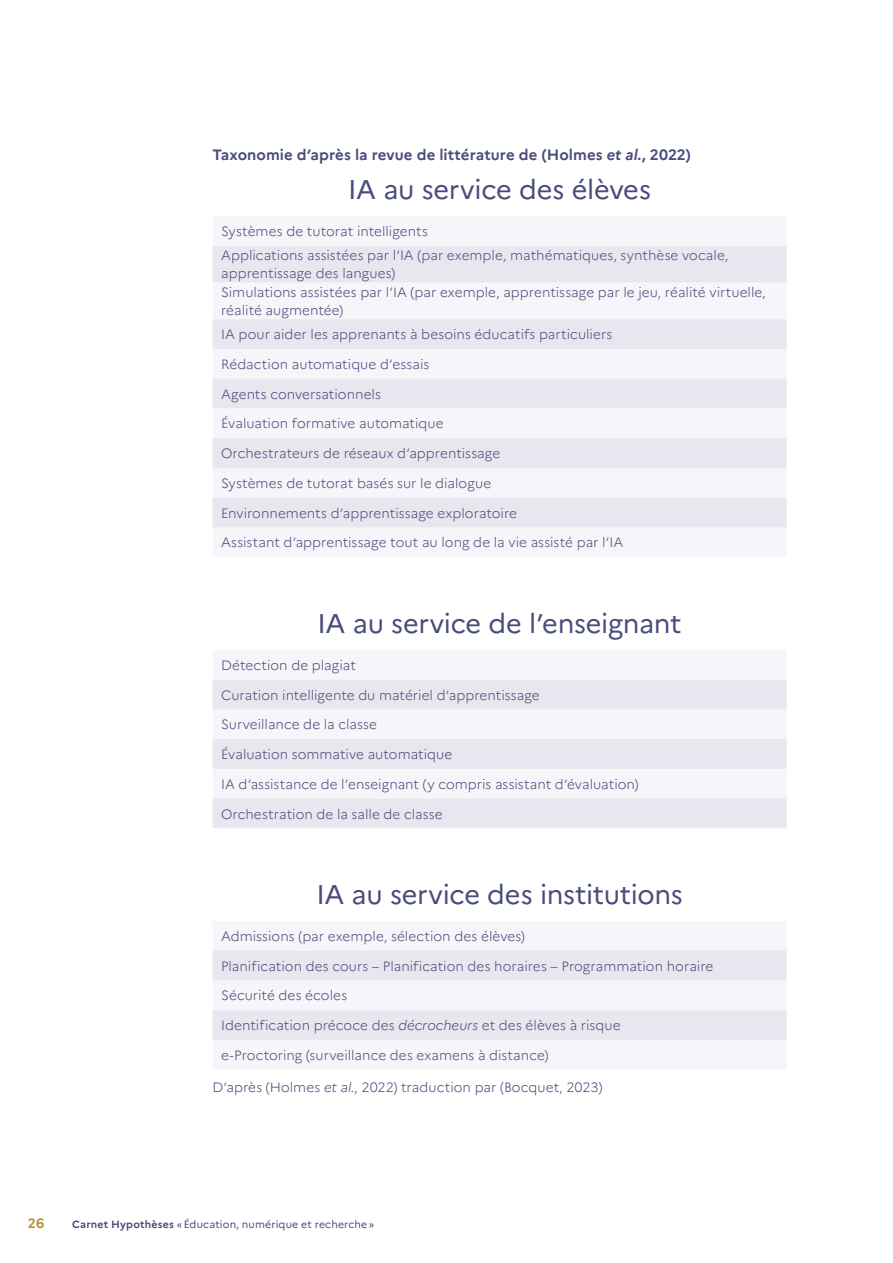
<style>
.page{position:relative;width:893px;height:1263px;background:#fff}
.page>*{position:absolute;margin:0;border:0;box-sizing:border-box;transform-origin:0 0}
.t1{font:27px "Marianne";letter-spacing:-.01em;color:#494d7b}
.t2{font:700 15px "Marianne";letter-spacing:.005em;color:#494d7b}
.t3{font:300 13.5px/18.3px "Marianne";color:#494d7b}
.t4{font:700 13.5px "Marianne";color:#b69436}
.t5{font:10.5px "Marianne";letter-spacing:.015em;color:#494d7b}
.s1{font-style:italic}
.s2{font-weight:700}
</style>
<div class="page">
<svg style="left:213px;top:246px;width:574px;height:794px;fill:#f6f5f9"></svg>
<svg style="left:213px;top:557px;width:574px;height:322px"></svg>
<p class="t2" style="left:213px;top:146px;width:480px">Taxonomie d’après la revue de littérature de (Holmes <span class="s1">et al.</span>, 2022)</p>
<h1 class="t1" style="left:348px;top:173px;width:304px">IA au service des élèves</h1>
<p class="t3" style="left:221px;top:219px;width:509px;line-height:24.2px">Systèmes de tutorat intelligents<br>Applications assistées par l’IA (par exemple, mathématiques, synthèse vocale,</p>
<p class="t3" style="left:221px;top:264px;width:546px">apprentissage des langues)<br>Simulations assistées par l’IA (par exemple, apprentissage par le jeu, réalité virtuelle, réalité augmentée)</p>
<p class="t3" style="left:221px;top:325px;width:393px">IA pour aider les apprenants à besoins éducatifs particuliers</p>
<p class="t3" style="left:221px;top:355px;width:210px">Rédaction automatique d’essais</p>
<p class="t3" style="left:221px;top:385px;width:161px">Agents conversationnels</p>
<p class="t3" style="left:221px;top:414px;width:224px">Évaluation formative automatique</p>
<p class="t3" style="left:221px;top:444px;width:281px">Orchestrateurs de réseaux d’apprentissage</p>
<p class="t3" style="left:221px;top:474px;width:272px">Systèmes de tutorat basés sur le dialogue</p>
<p class="t3" style="left:221px;top:504px;width:297px">Environnements d’apprentissage exploratoire</p>
<p class="t3" style="left:221px;top:533px;width:404px">Assistant d’apprentissage tout au long de la vie assisté par l’IA</p>
<h1 class="t1" style="left:318px;top:607px;width:365px">IA au service de l’enseignant</h1>
<p class="t3" style="left:221px;top:656px;width:136px">Détection de plagiat</p>
<p class="t3" style="left:221px;top:685px;width:320px">Curation intelligente du matériel d’apprentissage</p>
<p class="t3" style="left:221px;top:715px;width:157px">Surveillance de la classe</p>
<p class="t3" style="left:221px;top:745px;width:233px">Évaluation sommative automatique</p>
<p class="t3" style="left:221px;top:775px;width:419px">IA d’assistance de l’enseignant (y compris assistant d’évaluation)</p>
<p class="t3" style="left:221px;top:805px;width:223px">Orchestration de la salle de classe</p>
<h1 class="t1" style="left:316px;top:878px;width:368px">IA au service des institutions</h1>
<p class="t3" style="left:221px;top:927px;width:305px">Admissions (par exemple, sélection des élèves)</p>
<p class="t3" style="left:221px;top:957px;width:494px">Planification des cours – Planification des horaires – Programmation horaire</p>
<p class="t3" style="left:221px;top:986px;width:128px">Sécurité des écoles</p>
<p class="t3" style="left:221px;top:1016px;width:401px">Identification précoce des <span class="s1">décrocheurs</span> et des élèves à risque</p>
<p class="t3" style="left:221px;top:1046px;width:329px">e-Proctoring (surveillance des examens à distance)</p>
<p class="t3" style="left:213px;top:1078px;width:391px">D’après (Holmes <span class="s1">et al.</span>, 2022) traduction par (Bocquet, 2023)</p>
<p class="t4" style="left:28px;top:1214px;width:18px">26</p>
<p class="t5" style="left:72px;top:1217px;width:303px"><span class="s2">Carnet Hypothèses</span> «Éducation, numérique et recherche»</p>
</div>
